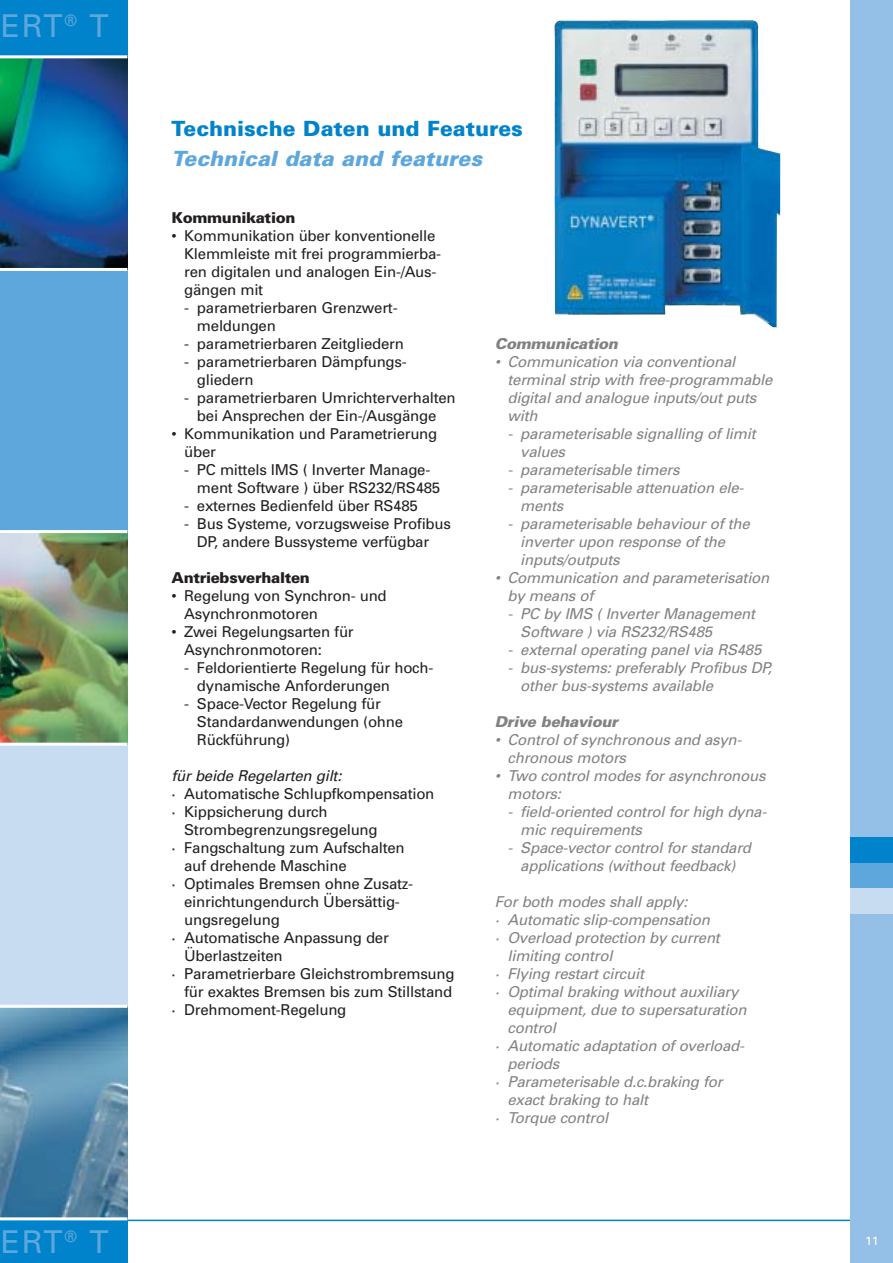
<style>
.page{position:relative;width:893px;height:1263px;background:#fff}
.page>*{position:absolute;margin:0;border:0;box-sizing:border-box;transform-origin:0 0}
.t1{font:31.5px "Univers";letter-spacing:.04em;color:#5ea7dc}
.t2{font:900 21px "Univers";color:#0083cb}
.t3{font:italic 900 21px "Univers";color:#5ea7dc}
.t4{font:15px/18px "Univers";letter-spacing:-.015em;color:#231f1f}
.t5{font:italic 15px/18px "Univers";letter-spacing:-.015em;color:#808284}
.t6{font:900 15px "Univers";letter-spacing:-.02em;color:#231f1f}
.t7{font:italic 900 15px "Univers";letter-spacing:-.02em;color:#808284}
.t8{font:italic 15px "Univers";letter-spacing:-.015em;color:#231f1f}
.t9{font:12px "Univers";color:#fff}
</style>
<div class="page">
<div style="left:0;top:0;width:127px;height:1263px;background:#0083cb"></div>
<div style="left:0;top:264px;width:127px;height:272px;background:#5ea7dc"></div>
<div style="left:0;top:736px;width:127px;height:272px;background:#c7dbf1"></div>
<img style="left:0;top:533px;width:127px;height:210px">
<hr style="left:0;top:530px;width:127px;height:3px;background:#fff">
<hr style="left:0;top:743px;width:127px;height:3px;background:#fff">
<img style="left:0;top:58px;width:127px;height:210px">
<hr style="left:0;top:268px;width:127px;height:3px;background:#fff">
<hr style="left:0;top:55px;width:127px;height:3px;background:#fff">
<hr style="left:42px;top:1220px;width:850px;height:1px;background:#0083cb">
<div style="left:850px;top:0;width:42px;height:1263px;background:#94bfe7"></div>
<img style="left:0;top:1008px;width:127px;height:209px">
<hr style="left:0;top:1005px;width:127px;height:3px;background:#fff">
<hr style="left:0;top:1217px;width:127px;height:3px;background:#fff">
<div style="left:850px;top:838px;width:42px;height:25px;background:#0083cb"></div>
<div style="left:850px;top:863px;width:42px;height:26px;background:#5ea7dc"></div>
<div style="left:850px;top:889px;width:42px;height:25px;background:#c7dbf1"></div>
<img style="left:554px;top:20px;width:226px;height:307px">
<h1 class="t1" style="left:1px;top:15px;width:109px">ERT<sup>®</sup> T</h1>
<h1 class="t1" style="left:1px;top:1231px;width:109px">ERT<sup>®</sup> T</h1>
<h2 class="t2" style="left:171px;top:121px;width:353px">Technische Daten und Features</h2>
<h2 class="t3" style="left:171px;top:151px;width:312px">Technical data and features</h2>
<p class="t6" style="left:171px;top:212px;width:125px">Kommunikation</p>
<p class="t4" style="left:184px;top:228px;width:258px;text-indent:-13px">• Kommunikation über konventionelle<br>Klemmleiste mit frei programmierba&shy;ren digitalen und analogen Ein-/Aus&shy;gängen mit</p>
<p class="t4" style="left:197px;top:300px;width:202px;text-indent:-13px">- parametrierbaren Grenzwert&shy;meldungen</p>
<p class="t4" style="left:184px;top:336px;width:221px">- parametrierbaren Zeitgliedern</p>
<p class="t4" style="left:197px;top:354px;width:211px;text-indent:-13px">- parametrierbaren Dämpfungs&shy;gliedern</p>
<p class="t4" style="left:184px;top:390px;width:273px;text-align:center">- parametrierbaren Umrichterverhalten bei Ansprechen der Ein-/Ausgänge</p>
<p class="t4" style="left:184px;top:426px;width:255px;text-indent:-13px">• Kommunikation und Parametrierung über</p>
<p class="t4" style="left:197px;top:462px;width:245px;text-indent:-13px">- PC mittels IMS ( Inverter Manage&shy;ment Software ) über RS232/RS485</p>
<p class="t4" style="left:184px;top:498px;width:235px">- externes Bedienfeld über RS485</p>
<p class="t4" style="left:184px;top:516px;width:268px;text-align:center">- Bus Systeme, vorzugsweise Profibus<br>DP, andere Bussysteme verfügbar</p>
<p class="t6" style="left:171px;top:572px;width:140px">Antriebsverhalten</p>
<p class="t4" style="left:184px;top:588px;width:204px;text-indent:-13px">• Regelung von Synchron- und<br>Asynchronmotoren</p>
<p class="t4" style="left:184px;top:624px;width:171px;text-indent:-13px">• Zwei Regelungsarten für<br>Asynchronmotoren:</p>
<p class="t4" style="left:197px;top:660px;width:238px;text-indent:-13px">- Feldorientierte Regelung für hoch&shy;dynamische Anforderungen</p>
<p class="t4" style="left:197px;top:696px;width:208px;text-indent:-13px">- Space-Vector Regelung für<br>Standardanwendungen (ohne<br>Rückführung)</p>
<p class="t8" style="left:171px;top:770px;width:172px">für beide Regelarten gilt:</p>
<p class="t4" style="left:171px;top:786px;width:264px">· Automatische Schlupfkompensation</p>
<p class="t4" style="left:171px;top:804px;width:158px">· Kippsicherung durch</p>
<p class="t4" style="left:184px;top:822px;width:195px">Strombegrenzungsregelung</p>
<p class="t4" style="left:171px;top:840px;width:235px">· Fangschaltung zum Aufschalten</p>
<p class="t4" style="left:184px;top:858px;width:164px">auf drehende Maschine</p>
<p class="t4" style="left:171px;top:876px;width:243px">· Optimales Bremsen ohne Zusatz-</p>
<p class="t4" style="left:184px;top:894px;width:217px">einrichtungendurch Übersättig-</p>
<p class="t4" style="left:184px;top:912px;width:97px">ungsregelung</p>
<p class="t4" style="left:171px;top:930px;width:219px">· Automatische Anpassung der</p>
<p class="t4" style="left:184px;top:948px;width:100px">Überlastzeiten</p>
<p class="t4" style="left:171px;top:966px;width:284px">· Parametrierbare Gleichstrombremsung</p>
<p class="t4" style="left:184px;top:984px;width:269px">für exaktes Bremsen bis zum Stillstand</p>
<p class="t4" style="left:171px;top:1002px;width:176px">· Drehmoment-Regelung</p>
<p class="t7" style="left:495px;top:338px;width:125px">Communication</p>
<p class="t5" style="left:507px;top:354px;width:266px;text-indent:-13px">• Communication via conventional terminal strip with free-programmable digital and analogue inputs/out puts with</p>
<p class="t5" style="left:520px;top:426px;width:237px;text-indent:-13px">- parameterisable signalling of limit values</p>
<p class="t5" style="left:507px;top:462px;width:174px">- parameterisable timers</p>
<p class="t5" style="left:520px;top:480px;width:224px;text-indent:-13px">- parameterisable attenuation ele&shy;ments</p>
<p class="t5" style="left:520px;top:516px;width:231px;text-indent:-13px">- parameterisable behaviour of the inverter upon response of the inputs/outputs</p>
<p class="t5" style="left:507px;top:570px;width:263px;text-indent:-13px">• Communication and parameterisation by means of</p>
<p class="t5" style="left:520px;top:606px;width:236px;text-indent:-13px">- PC by IMS ( Inverter Management<br>Software ) via RS232/RS485</p>
<p class="t5" style="left:507px;top:642px;width:255px">- external operating panel via RS485</p>
<p class="t5" style="left:520px;top:660px;width:253px;text-indent:-13px">- bus-systems: preferably Profibus DP, other bus-systems available</p>
<p class="t7" style="left:495px;top:716px;width:124px">Drive behaviour</p>
<p class="t5" style="left:507px;top:732px;width:235px;text-indent:-13px">• Control of synchronous and asyn&shy;chronous motors</p>
<p class="t5" style="left:507px;top:768px;width:259px;text-indent:-13px">• Two control modes for asynchronous motors:</p>
<p class="t5" style="left:520px;top:804px;width:247px;text-indent:-13px">- field-oriented control for high dyna&shy;mic requirements</p>
<p class="t5" style="left:507px;top:840px;width:245px;text-align:center">- Space-vector control for standard applications (without feedback)</p>
<p class="t5" style="left:495px;top:894px;width:194px">For both modes shall apply:</p>
<p class="t5" style="left:495px;top:912px;width:216px">· Automatic slip-compensation</p>
<p class="t5" style="left:495px;top:930px;width:227px">· Overload protection by current</p>
<p class="t5" style="left:507px;top:948px;width:106px">limiting control</p>
<p class="t5" style="left:495px;top:966px;width:151px">· Flying restart circuit</p>
<p class="t5" style="left:495px;top:984px;width:245px">· Optimal braking without auxiliary</p>
<p class="t5" style="left:507px;top:1002px;width:241px">equipment, due to supersaturation</p>
<p class="t5" style="left:507px;top:1020px;width:50px">control</p>
<p class="t5" style="left:495px;top:1038px;width:250px">· Automatic adaptation of overload-</p>
<p class="t5" style="left:507px;top:1056px;width:53px">periods</p>
<p class="t5" style="left:495px;top:1074px;width:229px">· Parameterisable d.c.braking for</p>
<p class="t5" style="left:507px;top:1092px;width:142px">exact braking to halt</p>
<p class="t5" style="left:495px;top:1110px;width:115px">· Torque control</p>
<p class="t9" style="left:865px;top:1236px;width:15px">11</p>
</div>
